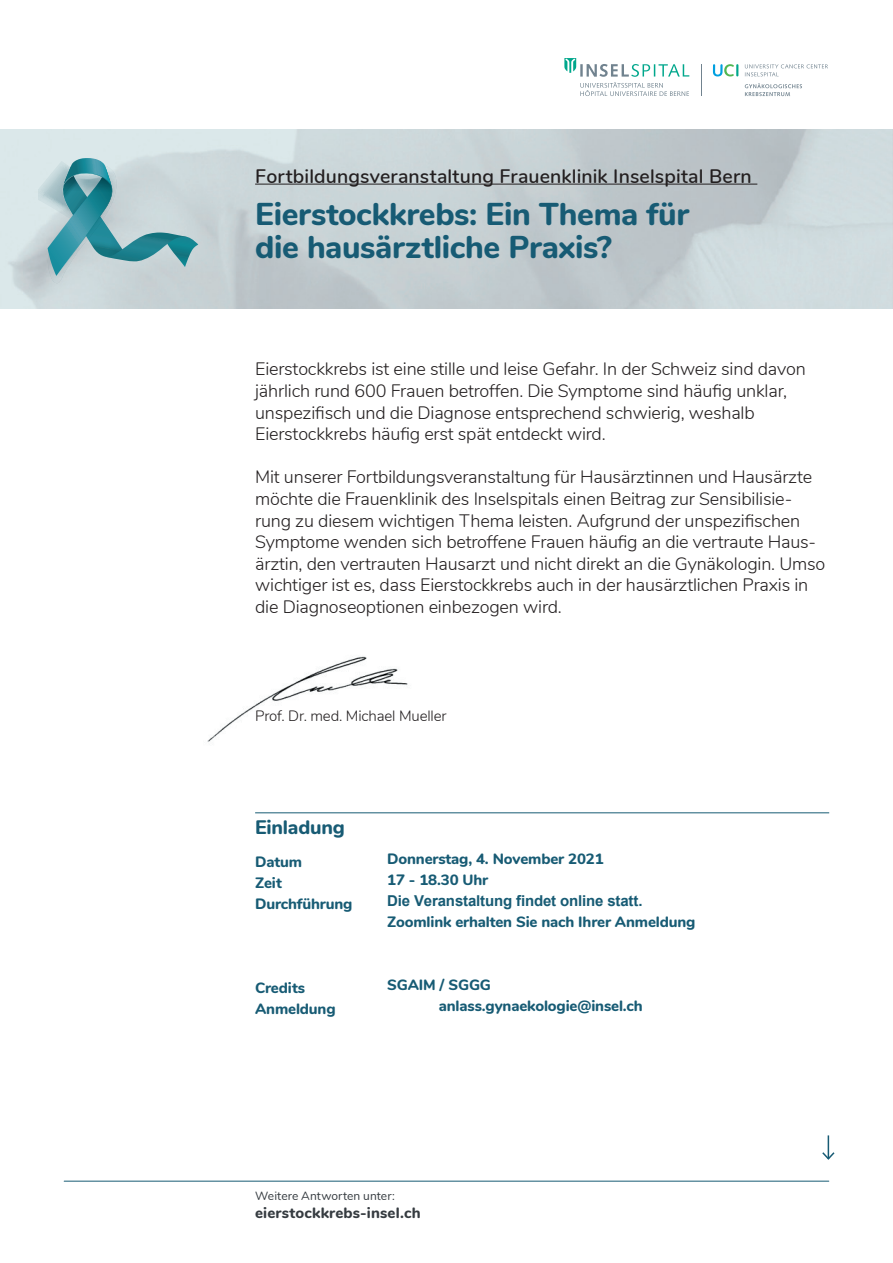
<style>
.page{position:relative;width:893px;height:1263px;background:#fff}
.page>*{position:absolute;margin:0;border:0;box-sizing:border-box;transform-origin:0 0}
.t1{font:800 31.5px/33px "Nunito";letter-spacing:-.01em;color:#175b74}
.t2{font:600 19.5px "Nunito";letter-spacing:.005em;color:#231f20}
.t3{font:800 19.5px "Nunito";letter-spacing:-.01em;color:#175b74}
.t4{font:300 18px/21.6px "Nunito";letter-spacing:-.01em;color:#231f20}
.t5{font:800 15px/21px "Nunito";letter-spacing:-.01em;color:#175b74}
.t6{font:700 15px "Arial";letter-spacing:-.01em;color:#175b74}
.t7{font:300 15px "Nunito";letter-spacing:-.01em;color:#231f20}
.t8{font:800 15px "Nunito";letter-spacing:.01em;color:#353b40}
.t9{font:12px "Nunito";letter-spacing:.005em;color:#353b40}
</style>
<div class="page">
<img style="left:207px;top:656px;width:201px;height:86px">
<svg style="left:564px;top:58px;width:125px;height:38px"></svg>
<hr style="left:701px;top:64px;width:1px;height:32px;background:#71838f">
<svg style="left:745px;top:64px;width:83px;height:12px"></svg>
<svg style="left:713px;top:64px;width:25px;height:12px"></svg>
<svg style="left:745px;top:83px;width:57px;height:13px"></svg>
<svg style="left:39px;top:158px;width:159px;height:125px;background:#99bec4"></svg>
<hr style="left:255px;top:184px;width:502px;height:1px;background:#231f20">
<hr style="left:64px;top:1181px;width:765px;height:1px;background:#175b74">
<hr style="left:255px;top:812px;width:574px;height:1px;background:#175b74">
<svg style="left:822px;top:1135px;width:13px;height:25px"></svg>
<p class="t2" style="left:255px;top:162px;width:498px">Fortbildungsveranstaltung Frauenklinik Inselspital Bern</p>
<h1 class="t1" style="left:255px;top:195px;width:435px">Eierstockkrebs: Ein Thema für die hausärztliche Praxis?</h1>
<p class="t4" style="left:255px;top:357px;width:552px">Eierstockkrebs ist eine stille und leise Gefahr. In der Schweiz sind davon jährlich rund 600 Frauen betroffen. Die Symptome sind häufig unklar, unspezifisch und die Diagnose entsprechend schwierig, weshalb Eierstockkrebs häufig erst spät entdeckt wird.</p>
<p class="t4" style="left:255px;top:465px;width:572px">Mit unserer Fortbildungsveranstaltung für Hausärztinnen und Hausärzte möchte die Frauenklinik des Inselspitals einen Beitrag zur Sensibilisie&shy;rung zu diesem wichtigen Thema leisten. Aufgrund der unspezifischen Symptome wenden sich betroffene Frauen häufig an die vertraute Haus&shy;ärztin, den vertrauten Hausarzt und nicht direkt an die Gynäkologin. Umso wichtiger ist es, dass Eierstockkrebs auch in der hausärztlichen Praxis in die Diagnoseoptionen einbezogen wird.</p>
<p class="t7" style="left:255px;top:705px;width:193px">Prof. Dr. med. Michael Mueller</p>
<p class="t3" style="left:255px;top:813px;width:91px">Einladung</p>
<p class="t5" style="left:255px;top:851px;width:99px">Datum<br>Zeit<br>Durchführung</p>
<p class="t5" style="left:255px;top:977px;width:82px">Credits<br>Anmeldung</p>
<p class="t5" style="left:387px;top:848px;width:218px">Donnerstag, 4. November 2021<br>17 - 18.30 Uhr</p>
<p class="t6" style="left:387px;top:891px;width:257px">Die Veranstaltung findet online statt.</p>
<p class="t5" style="left:387px;top:911px;width:310px">Zoomlink erhalten Sie nach Ihrer Anmeldung</p>
<p class="t5" style="left:439px;top:974px;width:205px;text-indent:-52px">SGAIM / SGGG anlass.gynaekologie@insel.ch</p>
<p class="t9" style="left:255px;top:1187px;width:141px">Weitere Antworten unter:</p>
<p class="t8" style="left:255px;top:1201px;width:167px">eierstockkrebs-insel.ch</p>
</div>
